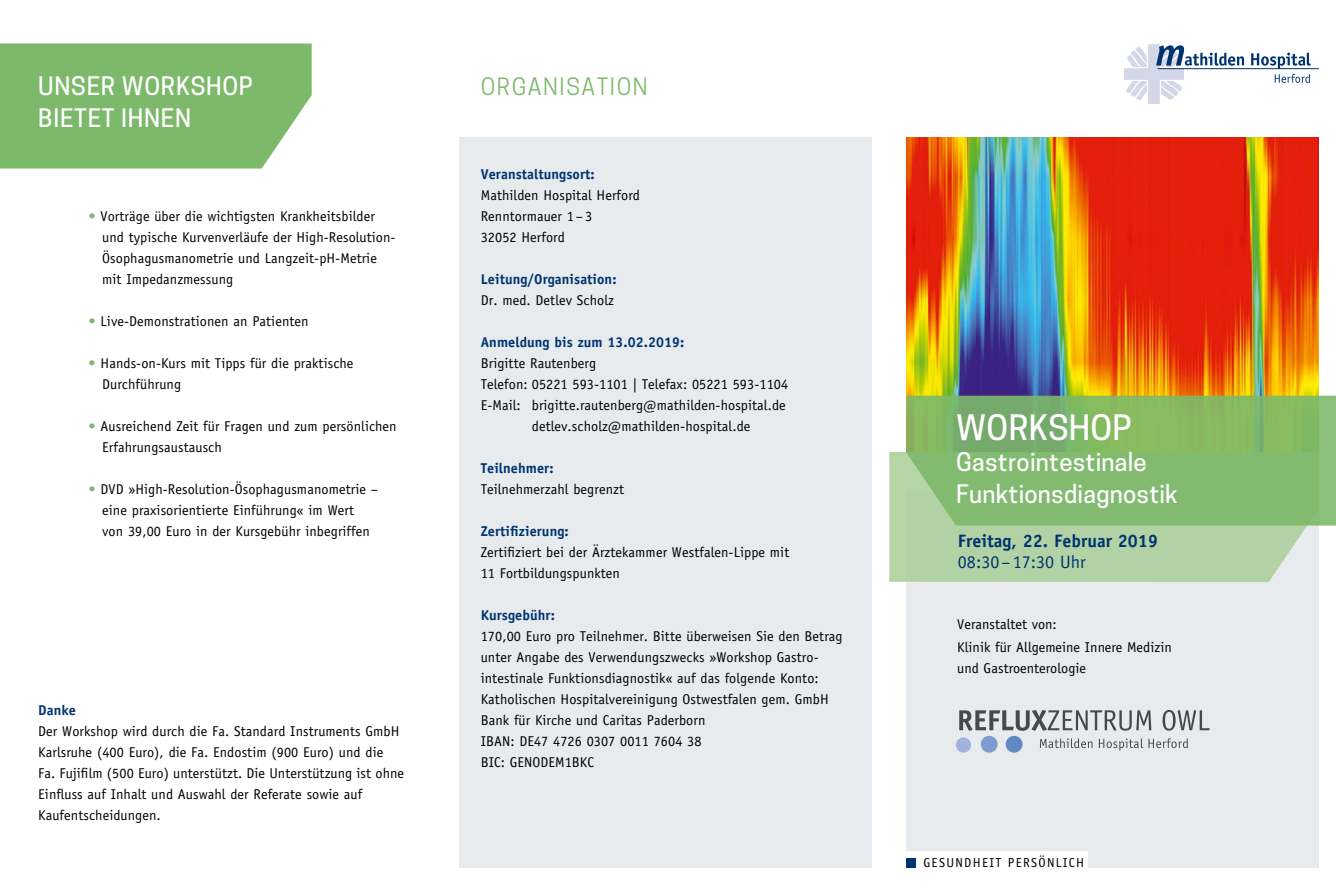
<style>
.page{position:relative;width:1336px;height:893px;background:#fff}
.page>*{position:absolute;margin:0;border:0;box-sizing:border-box;transform-origin:0 0}
.t1{font:500 33px "Cooper Hewitt";letter-spacing:.01em;color:#fff}
.t2{font:500 24px/31.5px "Cooper Hewitt";letter-spacing:.01em;color:#fff}
.t3{font:500 24px/31.5px "Cooper Hewitt";letter-spacing:.03em;color:#fff}
.t4{font:22.5px "Cooper Hewitt";letter-spacing:.07em;color:#7db96a}
.t5{font:700 18px "Officina Sans";color:#003470}
.t6{font:18px "Officina Sans";color:#003470}
.t7{font:14.25px/21px "Officina Sans";letter-spacing:.005em;color:#000}
.t8{font:700 14.25px "Officina Sans";letter-spacing:.005em;color:#003470}
.t9{font:13.05px "Officina Sans";letter-spacing:.1em;color:#000}
.s1{color:#7db96a}
</style>
<div class="page">
<img style="left:906px;top:137px;width:412px;height:259px">
<div style="left:906px;top:491px;width:412px;height:376px;background:#e7ebee"></div>
<div style="left:889px;top:452px;width:418px;height:130px;background:#b2d2a5"></div>
<div style="left:459px;top:137px;width:413px;height:730px;background:#e7ebee"></div>
<div style="left:904px;top:851px;width:183px;height:20px;background:#fff"></div>
<div style="left:906px;top:858px;width:9px;height:9px;background:#003470"></div>
<svg style="left:1124px;top:44px;width:119px;height:60px"></svg>
<hr style="left:1157px;top:68px;width:161px;height:1px;background:#003470">
<svg style="left:1250px;top:53px;width:60px;height:30px"></svg>
<svg style="left:906px;top:396px;width:429px;height:130px;background:#84b96d"></svg>
<div style="left:955px;top:737px;width:15px;height:16px;background:#a1b3dd;border-radius:50%"></div>
<div style="left:980px;top:736px;width:17px;height:17px;background:#7f9bd0;border-radius:50%"></div>
<div style="left:1005px;top:736px;width:17px;height:17px;background:#6289c6;border-radius:50%"></div>
<svg style="left:959px;top:710px;width:192px;height:21px"></svg>
<svg style="left:1162px;top:710px;width:47px;height:21px"></svg>
<svg style="left:1039px;top:738px;width:53px;height:10px"></svg>
<svg style="left:1098px;top:738px;width:89px;height:13px"></svg>
<div style="left:0;top:44px;width:311px;height:125px;background:#7db96a"></div>
<h2 class="t3" style="left:38px;top:70px;width:216px">UNSER WORKSHOP<br>BIETET IHNEN</h2>
<p class="t7" style="left:102px;top:206px;width:295px;text-indent:-14px"><span class="s1">•</span> Vorträge über die wichtigsten Krankheitsbilder und typische Kurvenverläufe der High-Resolution-Ösophagusmanometrie und Langzeit-pH-Metrie mit Impedanzmessung</p>
<p class="t7" style="left:89px;top:311px;width:221px"><span class="s1">•</span> Live-Demonstrationen an Patienten</p>
<p class="t7" style="left:102px;top:353px;width:253px;text-indent:-14px"><span class="s1">•</span> Hands-on-Kurs mit Tipps für die praktische<br>Durchführung</p>
<p class="t7" style="left:102px;top:416px;width:296px;text-indent:-14px"><span class="s1">•</span> Ausreichend Zeit für Fragen und zum persönlichen<br>Erfahrungsaustausch</p>
<p class="t7" style="left:102px;top:479px;width:277px;text-indent:-14px"><span class="s1">•</span> DVD »High-Resolution-Ösophagusmanometrie – eine praxisorientierte Einführung« im Wert von 39,00 Euro in der Kursgebühr inbegriffen</p>
<p class="t8" style="left:38px;top:701px;width:39px">Danke</p>
<p class="t7" style="left:38px;top:720px;width:367px">Der Workshop wird durch die Fa. Standard Instruments GmbH Karlsruhe (400 Euro), die Fa. Endostim (900 Euro) und die<br>Fa. Fujifilm (500 Euro) unterstützt. Die Unterstützung ist ohne Einfluss auf Inhalt und Auswahl der Referate sowie auf Kaufentscheidungen.</p>
<h3 class="t4" style="left:480px;top:73px;width:168px">ORGANISATION</h3>
<p class="t8" style="left:480px;top:165px;width:115px">Veranstaltungsort:</p>
<p class="t7" style="left:480px;top:185px;width:161px">Mathilden Hospital Herford<br>Renntormauer 1 – 3<br>32052 Herford</p>
<p class="t8" style="left:480px;top:270px;width:137px">Leitung/Organisation:</p>
<p class="t7" style="left:480px;top:290px;width:135px">Dr. med. Detlev Scholz</p>
<p class="t8" style="left:480px;top:333px;width:205px">Anmeldung bis zum 13.02.2019:</p>
<p class="t7" style="left:480px;top:353px;width:117px">Brigitte Rautenberg</p>
<p class="t7" style="left:480px;top:374px;width:309px">Telefon: 05221 593-1101 | Telefax: 05221 593-1104</p>
<p class="t7" style="left:480px;top:395px;width:306px">E-Mail: brigitte.rautenberg@mathilden-hospital.de</p>
<p class="t7" style="left:531px;top:416px;width:220px">detlev.scholz@mathilden-hospital.de</p>
<p class="t8" style="left:480px;top:459px;width:74px">Teilnehmer:</p>
<p class="t7" style="left:480px;top:479px;width:145px">Teilnehmerzahl begrenzt</p>
<p class="t8" style="left:480px;top:522px;width:90px">Zertifizierung:</p>
<p class="t7" style="left:480px;top:542px;width:310px">Zertifiziert bei der Ärztekammer Westfalen-Lippe mit<br>11 Fortbildungspunkten</p>
<p class="t8" style="left:480px;top:606px;width:76px">Kursgebühr:</p>
<p class="t7" style="left:480px;top:626px;width:363px">170,00 Euro pro Teilnehmer. Bitte überweisen Sie den Betrag unter Angabe des Verwendungszwecks »Workshop Gastro&shy;intestinale Funktionsdiagnostik« auf das folgende Konto:<br>Katholischen Hospitalvereinigung Ostwestfalen gem. GmbH Bank für Kirche und Caritas Paderborn<br>IBAN: DE47 4726 0307 0011 7604 38<br>BIC: GENODEM1BKC</p>
<h1 class="t1" style="left:956px;top:408px;width:177px">WORKSHOP</h1>
<h2 class="t2" style="left:956px;top:447px;width:223px">Gastrointestinale<br>Funktionsdiagnostik</h2>
<p class="t5" style="left:957px;top:529px;width:201px">Freitag, 22. Februar 2019</p>
<p class="t6" style="left:957px;top:551px;width:129px">08:30 – 17:30 Uhr</p>
<p class="t7" style="left:957px;top:613px;width:216px;line-height:22.5px">Veranstaltet von:<br>Klinik für Allgemeine Innere Medizin</p>
<p class="t7" style="left:957px;top:657px;width:130px">und Gastroenterologie</p>
<p class="t9" style="left:923px;top:855px;width:162px">GESUNDHEIT PERSÖNLICH</p>
</div>
